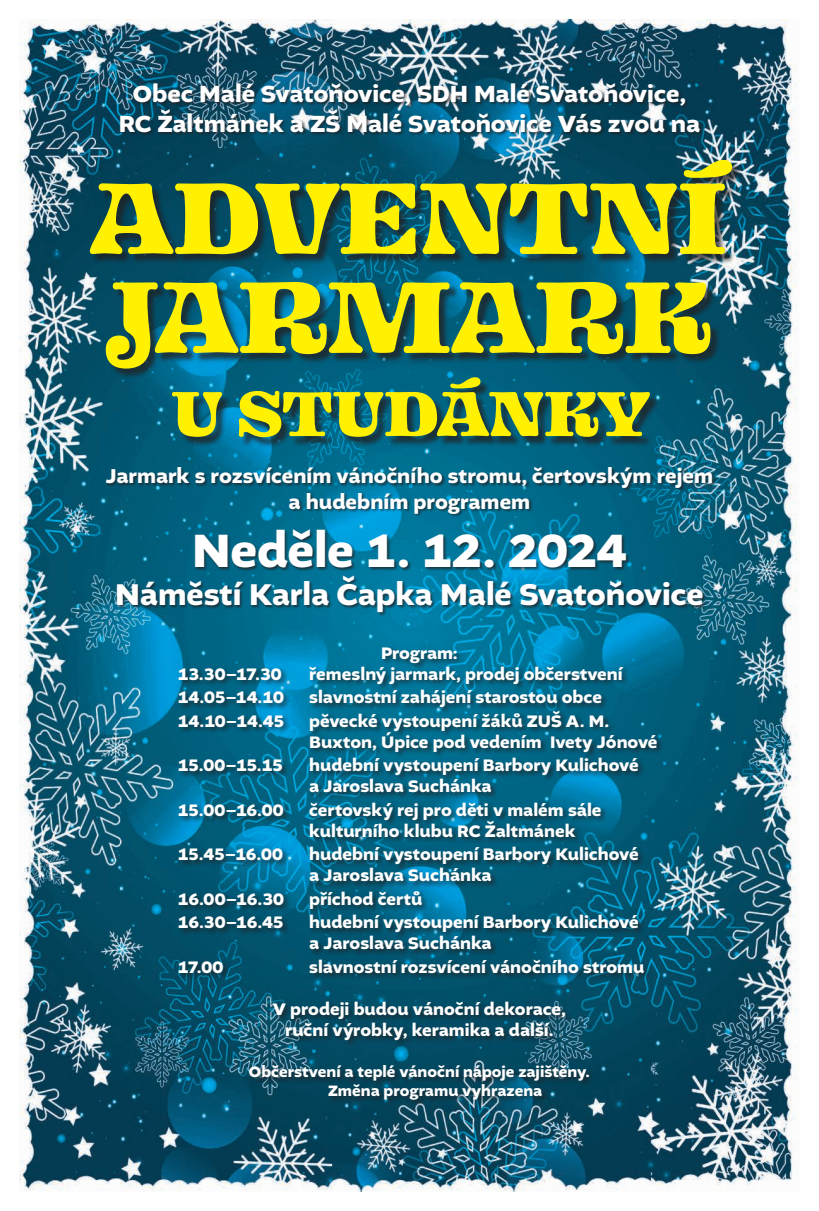
<style>
.page{position:relative;width:819px;height:1211px;background:#fff}
.page>*{position:absolute;margin:0;border:0;box-sizing:border-box;transform-origin:0 0}
.t1{font:112px/98.9px "Ohno Blazeface 12 Point";letter-spacing:.005em;color:#fff101;scale:1.1 1}
.t2{font:70px "Ohno Blazeface 12 Point";letter-spacing:.01em;color:#fff101;scale:1.1 1}
.t3{font:700 49px "Altivo";letter-spacing:-.01em;color:#fff}
.t4{font:700 31.5px "Altivo";letter-spacing:-.005em;color:#fff}
.t5{font:700 24.5px/29.4px "Altivo";letter-spacing:-.005em;color:#fff;text-align:center}
.t6{font:700 21px/25.2px "Altivo";color:#fff;text-align:center}
.t7{font:700 17.5px/21px "Altivo";color:#fff}
.t8{font:700 15.75px/18.9px "Altivo";color:#fff}
</style>
<div class="page">
<img style="left:20px;top:20px;width:777px;height:1171px">
<div style="left:119px;top:83px;width:585px;height:53px;background:#231f20;opacity:.75"></div>
<div style="left:105px;top:466px;width:611px;height:150px;background:#231f20;opacity:.75"></div>
<div style="left:91px;top:162px;width:652px;height:286px;background:#231f20;opacity:.75"></div>
<div style="left:177px;top:645px;width:487px;height:462px;background:#231f20;opacity:.75"></div>
<h3 class="t5" style="left:119px;top:80px;width:583px">Obec Malé Svatoňovice, SDH Malé Svatoňovice,<br>RC Žaltmánek a ZŠ Malé Svatoňovice Vás zvou na</h3>
<h1 class="t1" style="left:93px;top:164px;width:577px">ADVENTNÍ<br>JARMARK</h1>
<h2 class="t2" style="left:171px;top:368px;width:434px">U STUDÁNKY</h2>
<p class="t6" style="left:106px;top:464px;width:608px">Jarmark s rozsvícením vánočního stromu, čertovským rejem a hudebním programem</p>
<h3 class="t3" style="left:192px;top:519px;width:436px">Neděle 1. 12. 2024</h3>
<h3 class="t4" style="left:115px;top:574px;width:589px">Náměstí Karla Čapka Malé Svatoňovice</h3>
<p class="t7" style="left:381px;top:642px;width:78px">Program:</p>
<p class="t7" style="left:178px;top:663px;width:105px">13.30–17.30</p>
<p class="t7" style="left:309px;top:663px;width:315px">řemeslný jarmark, prodej občerstvení</p>
<p class="t7" style="left:178px;top:687px;width:108px">14.05–14.10</p>
<p class="t7" style="left:309px;top:687px;width:294px">slavnostní zahájení starostou obce</p>
<p class="t7" style="left:178px;top:710px;width:108px">14.10–14.45</p>
<p class="t7" style="left:309px;top:710px;width:349px">pěvecké vystoupení žáků ZUŠ A. M.<br>Buxton, Úpice pod vedením Ivety Jónové</p>
<p class="t7" style="left:178px;top:755px;width:107px">15.00–15.15</p>
<p class="t7" style="left:309px;top:755px;width:331px">hudební vystoupení Barbory Kulichové a Jaroslava Suchánka</p>
<p class="t7" style="left:178px;top:799px;width:107px">15.00–16.00</p>
<p class="t7" style="left:309px;top:799px;width:294px">čertovský rej pro děti v malém sále kulturního klubu RC Žaltmánek</p>
<p class="t7" style="left:178px;top:844px;width:107px">15.45–16.00</p>
<p class="t7" style="left:309px;top:844px;width:331px">hudební vystoupení Barbory Kulichové a Jaroslava Suchánka</p>
<p class="t7" style="left:178px;top:888px;width:108px">16.00–16.30</p>
<p class="t7" style="left:309px;top:888px;width:114px">příchod čertů</p>
<p class="t7" style="left:178px;top:912px;width:107px">16.30–16.45</p>
<p class="t7" style="left:309px;top:912px;width:331px">hudební vystoupení Barbory Kulichové a Jaroslava Suchánka</p>
<p class="t7" style="left:178px;top:956px;width:47px">17.00</p>
<p class="t7" style="left:309px;top:956px;width:336px">slavnostní rozsvícení vánočního stromu</p>
<p class="t7" style="left:273px;top:998px;width:294px;text-align:center">V prodeji budou vánoční dekorace, ruční výrobky, keramika a další.</p>
<p class="t8" style="left:328px;top:1062px;width:263px;text-indent:-79px">Občerstvení a teplé vánoční nápoje zajištěny.<br>Změna programu vyhrazena</p>
</div>
